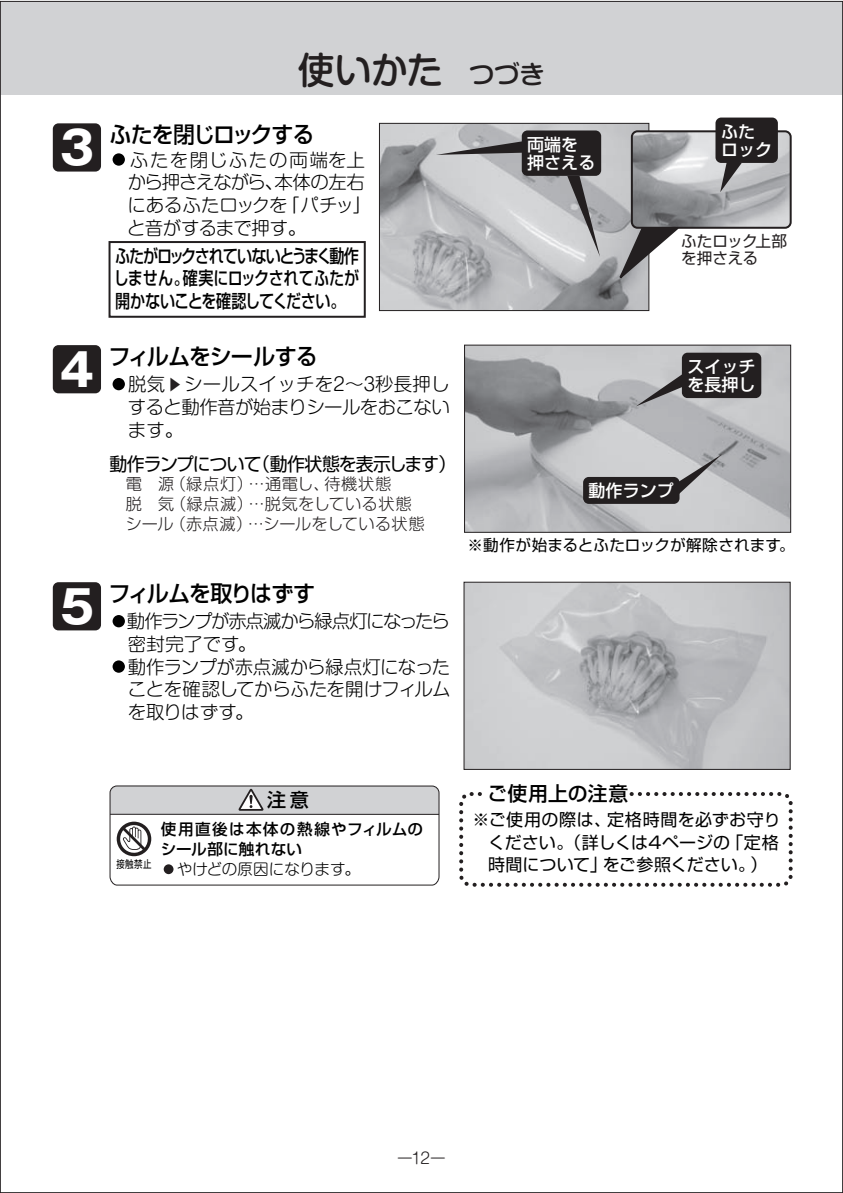
<style>
.page{position:relative;width:843px;height:1193px;background:#fff}
.page>*{position:absolute;margin:0;border:0;box-sizing:border-box;transform-origin:0 0}
.t1{font:700 45.4px "Gothic MB101 Pro";color:#fff}
.t2{font:500 36.8px "Shin M Go Pro";color:#231f20}
.t3{font:500 22.6px "Shin Go Pro";letter-spacing:-.045em;color:#000}
.t4{font:500 19.8px "Shin Go Pro";letter-spacing:.015em;color:#000}
.t5{font:500 19.2px "Shin Go Pro";color:#000}
.t6{font:300 18.4px/22.6px "Shin M Go Pro";letter-spacing:-.03em;color:#000;text-align:justify}
.t7{font:500 18.4px/22.6px "Shin Go Pro";letter-spacing:-.05em;color:#000;text-align:justify;scale:.82 1}
.t8{font:300 18.4px/22.6px "Shin M Go Pro";letter-spacing:-.075em;color:#000}
.t9{font:18.4px "Shin Go Pro";letter-spacing:-.055em;color:#000}
.t10{font:17px/22.6px "Shin Go Pro";letter-spacing:.01em;color:#000;text-align:justify}
.t11{font:500 17px/18.4px "Shin Go Pro";color:#fff}
.t12{font:300 16.2px/19.8px "Shin Go Pro";letter-spacing:.025em;color:#231f20}
.t13{font:500 15.6px/19.8px "Shin Go Pro";letter-spacing:.025em;color:#000}
.t14{font:15.6px "Shin Go Pro";letter-spacing:.005em;color:#000}
.t15{font:15.6px/17px "Shin Go Pro";letter-spacing:-.015em;color:#231f20}
.t16{font:300 15.6px "Shin M Go Pro";color:#000}
.t17{font:300 15.6px "Shin M Go Pro";color:#231f20}
.t18{font:10.6px "Shin Go Pro";color:#000;scale:.8 1}
.s1{font-size:25.6px}
.s2{color:#231f20}
</style>
<div class="page">
<div style="left:0;top:1px;width:842px;height:94px;background:#d1d2d4"></div>
<div style="left:53px;top:345px;width:48px;height:48px;background:#231f20"></div>
<img style="left:466px;top:346px;width:323px;height:185px">
<div style="left:464px;top:344px;width:327px;height:189px;border:1px solid #231f20"></div>
<svg style="left:635px;top:352px;width:126px;height:54px;background:#686667"></svg>
<div style="left:53px;top:582px;width:48px;height:48px;background:#231f20"></div>
<svg style="left:109px;top:785px;width:331px;height:101px"></svg>
<img style="left:465px;top:583px;width:323px;height:184px">
<div style="left:463px;top:581px;width:327px;height:188px;border:1px solid #231f20"></div>
<svg style="left:583px;top:454px;width:139px;height:50px;background:#868486"></svg>
<img style="left:381px;top:125px;width:266px;height:184px">
<div style="left:379px;top:123px;width:270px;height:188px;border:1px solid #231f20"></div>
<div style="left:53px;top:123px;width:48px;height:48px;background:#231f20"></div>
<svg style="left:436px;top:130px;width:165px;height:127px;background:#a2a2a4"></svg>
<svg style="left:618px;top:117px;width:174px;height:160px"></svg>
<div style="left:108px;top:241px;width:258px;height:77px;border:2px solid #231f20"></div>
<svg style="left:459px;top:792px;width:334px;height:92px"></svg>
<p class="t2" style="left:298px;top:40px;width:249px">使いかた<span class="s1">　つづき</span></p>
<p class="t3" style="left:109px;top:116px;width:207px">ふたを閉じロックする</p>
<p class="t1" style="left:60px;top:110px;width:36px">3</p>
<p class="t11" style="left:527px;top:133px;width:70px">両端を押さえる</p>
<p class="t6" style="left:127px;top:146px;width:245px;text-align:left;text-indent:-18px">●ふたを閉じふたの両端を上から押さえながら、本体の左右にあるふたロックを「パチッ」と音がするまで押す。</p>
<p class="t7" style="left:114px;top:242px;width:301px">ふたがロックされていないとうまく動作しません。確実にロックされてふたが開かないことを確認してください。</p>
<p class="t11" style="left:721px;top:120px;width:53px">ふたロック</p>
<p class="t15" style="left:681px;top:230px;width:107px">ふたロック上部を押さえる</p>
<p class="t1" style="left:60px;top:332px;width:36px">4</p>
<p class="t3" style="left:108px;top:338px;width:211px">フィルムをシールする</p>
<p class="t6" style="left:128px;top:370px;width:323px;text-indent:-18px">●脱気　シールスイッチを2～3秒長押しすると動作音が始まりシールをおこないます。</p>
<p class="t9" style="left:109px;top:448px;width:348px">動作ランプについて（動作状態を表示します）</p>
<p class="t12" style="left:109px;top:472px;width:317px">　電　源（緑点灯）…通電し、待機状態<br>　脱　気（緑点滅）…脱気をしている状態　シール（赤点滅）…シールをしている状態</p>
<p class="t15" style="left:185px;top:377px;width:17px;rotate:90deg">▲</p>
<p class="t11" style="left:687px;top:355px;width:70px">スイッチを長押し</p>
<p class="t11" style="left:588px;top:479px;width:87px">動作ランプ</p>
<p class="t1" style="left:60px;top:569px;width:36px">5</p>
<p class="t3" style="left:108px;top:575px;width:208px">フィルムを取りはずす</p>
<p class="t8" style="left:128px;top:607px;width:323px;text-indent:-18px">●動作ランプが赤点滅から緑点灯になったら密封完了です。</p>
<p class="t6" style="left:128px;top:653px;width:324px;text-indent:-18px">●動作ランプが赤点滅から緑点灯になったことを確認してからふたを開けフィルムを取りはずす。</p>
<p class="t14" style="left:467px;top:532px;width:329px">※動作が始まるとふたロックが解除されます。</p>
<p class="t5" style="left:267px;top:784px;width:43px">注意</p>
<p class="t13" style="left:161px;top:817px;width:264px">使用直後は本体の熱線やフィルムのシール部に触れない</p>
<p class="t18" style="left:116px;top:855px;width:45px">接触禁止</p>
<p class="t16" style="left:161px;top:856px;width:201px"><span class="s2">●</span>やけどの原因になります。</p>
<p class="t4" style="left:487px;top:777px;width:142px">ご使用上の注意</p>
<p class="t10" style="left:488px;top:806px;width:294px;text-indent:-16px">※ご使用の際は、定格時間を必ずお守りください。（詳しくは4ページの「定格時間について」をご参照ください。）</p>
<p class="t17" style="left:397px;top:1145px;width:50px">ー12ー</p>
</div>
